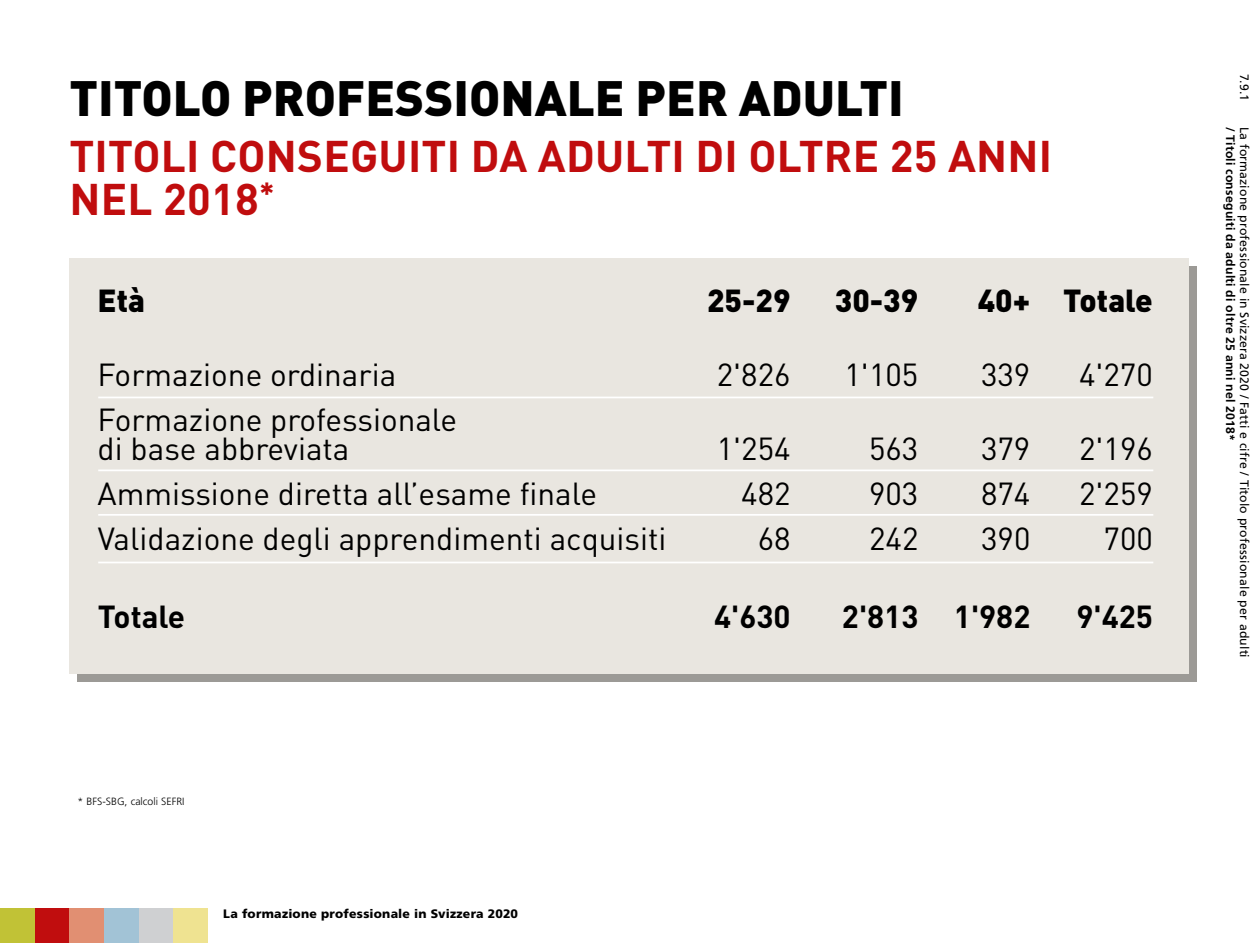
<style>
.page{position:relative;width:1260px;height:943px;background:#fff}
.page>*{position:absolute;margin:0;border:0;box-sizing:border-box;transform-origin:0 0}
.t1{font:900 49px "DIN";color:#000}
.t2{font:700 43.75px/43.8px "DIN";letter-spacing:.005em;color:#c00d0e}
.t3{font:31.5px/29.8px "DIN";color:#000}
.t4{font:700 31.5px "DIN";color:#000}
.t5{font:900 31.5px "DIN";color:#000}
.t6{font:12.25px "Frutiger";letter-spacing:.015em;color:#000}
.t7{font:700 12.25px "Frutiger";letter-spacing:.015em;color:#000}
.t8{font:900 12.25px "Frutiger";letter-spacing:.02em;color:#000}
.t9{font:300 10.5px "Frutiger";color:#000}
</style>
<div class="page">
<div style="left:0;top:908px;width:35px;height:35px;background:#c1c236"></div>
<div style="left:35px;top:908px;width:34px;height:35px;background:#c00d0e"></div>
<div style="left:69px;top:908px;width:35px;height:35px;background:#e18f72"></div>
<div style="left:104px;top:908px;width:35px;height:35px;background:#a2c3d6"></div>
<div style="left:139px;top:908px;width:35px;height:35px;background:#cfd0d2"></div>
<div style="left:174px;top:908px;width:34px;height:35px;background:#efe391"></div>
<div style="left:78px;top:266px;width:1119px;height:416px;background:#9c9a96"></div>
<div style="left:69px;top:258px;width:1120px;height:415px;background:#e9e6e0"></div>
<hr style="left:98px;top:561px;width:1055px;height:2px;background:#fff">
<hr style="left:98px;top:396px;width:1055px;height:2px;background:#fff">
<hr style="left:98px;top:469px;width:1055px;height:2px;background:#fff">
<hr style="left:98px;top:514px;width:1055px;height:1px;background:#fff">
<h1 class="t1" style="left:69px;top:65px;width:836px">TITOLO PROFESSIONALE PER ADULTI</h1>
<h2 class="t2" style="left:69px;top:132px;width:984px">TITOLI CONSEGUITI DA ADULTI DI OLTRE 25 ANNI<br>NEL 2018<sup>*</sup></h2>
<p class="t5" style="left:98px;top:279px;width:49px">Età</p>
<p class="t5" style="left:707px;top:279px;width:85px">25-29</p>
<p class="t5" style="left:835px;top:279px;width:85px">30-39</p>
<p class="t5" style="left:978px;top:279px;width:177px">40+ Totale</p>
<p class="t3" style="left:98px;top:359px;width:300px">Formazione ordinaria</p>
<p class="t3" style="left:717px;top:359px;width:75px">2'826</p>
<p class="t3" style="left:845px;top:359px;width:75px">1'105</p>
<p class="t3" style="left:981px;top:359px;width:51px">339</p>
<p class="t3" style="left:1079px;top:359px;width:75px">4'270</p>
<p class="t3" style="left:98px;top:404px;width:361px">Formazione professionale di base abbreviata</p>
<p class="t3" style="left:717px;top:433px;width:75px">1'254</p>
<p class="t3" style="left:869px;top:433px;width:51px">563</p>
<p class="t3" style="left:981px;top:433px;width:51px">379</p>
<p class="t3" style="left:1079px;top:433px;width:75px">2'196</p>
<p class="t3" style="left:98px;top:478px;width:501px">Ammissione diretta all’esame finale</p>
<p class="t3" style="left:741px;top:478px;width:51px">482</p>
<p class="t3" style="left:869px;top:478px;width:51px">903</p>
<p class="t3" style="left:981px;top:478px;width:51px">874</p>
<p class="t3" style="left:1079px;top:478px;width:75px">2'259</p>
<p class="t3" style="left:98px;top:523px;width:570px">Validazione degli apprendimenti acquisiti</p>
<p class="t3" style="left:758px;top:523px;width:34px">68</p>
<p class="t3" style="left:869px;top:523px;width:51px">242</p>
<p class="t3" style="left:981px;top:523px;width:51px">390</p>
<p class="t3" style="left:1104px;top:523px;width:51px">700</p>
<p class="t4" style="left:98px;top:595px;width:89px">Totale</p>
<p class="t4" style="left:714px;top:595px;width:78px">4'630</p>
<p class="t4" style="left:842px;top:595px;width:190px">2'813 1'982</p>
<p class="t4" style="left:1076px;top:595px;width:78px">9'425</p>
<p class="t9" style="left:78px;top:795px;width:109px">* BFS-SBG, calcoli SEFRI</p>
<p class="t8" style="left:223px;top:906px;width:296px">La formazione professionale in Svizzera 2020</p>
<p class="t6" style="left:1252px;top:74px;width:27px;rotate:90deg">7.9.1</p>
<p class="t7" style="left:1238px;top:126px;width:315px;rotate:90deg">/ Titoli conseguiti da adulti di oltre 25 anni nel 2018*</p>
<p class="t6" style="left:1252px;top:126px;width:533px;rotate:90deg">La formazione professionale in Svizzera 2020 / Fatti e cifre / Titolo professionale per adulti</p>
</div>
